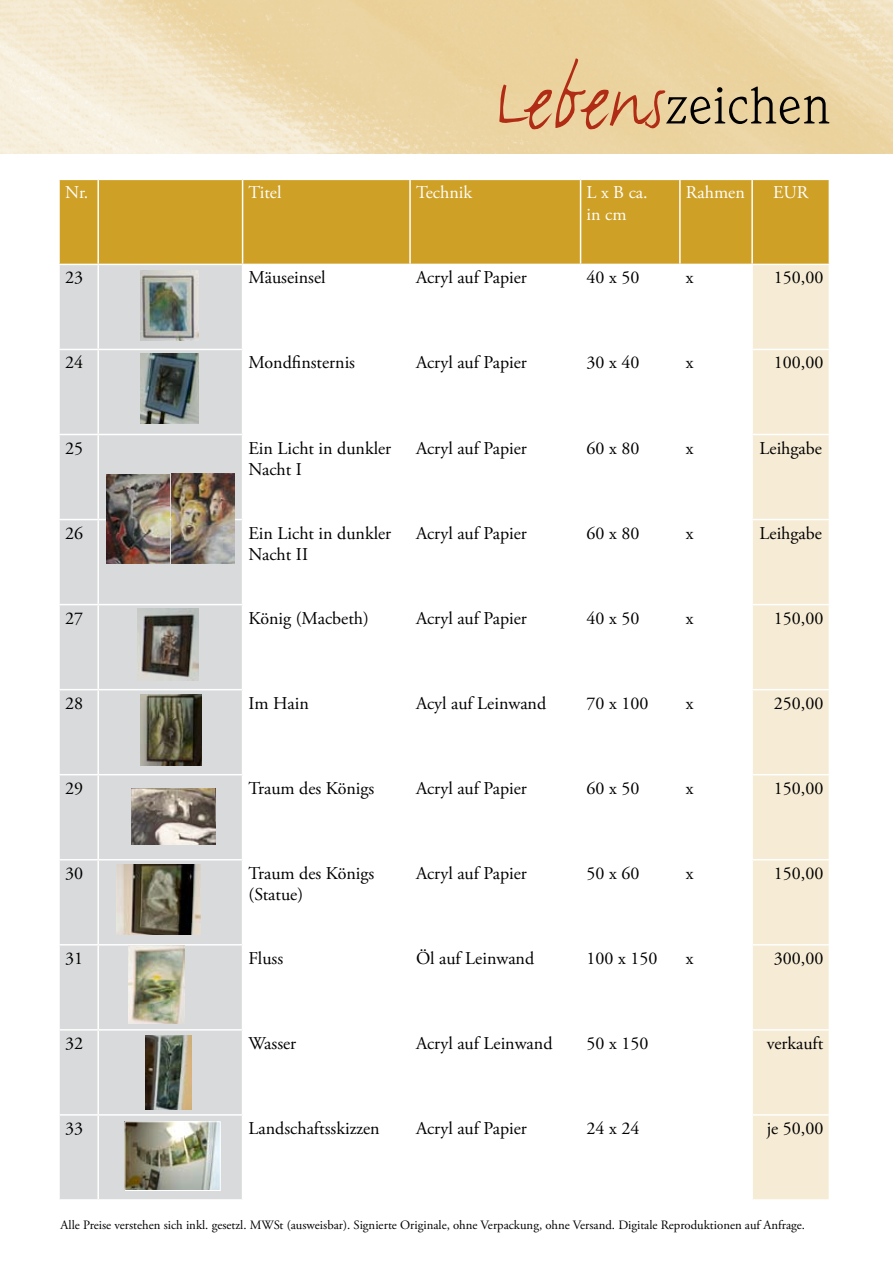
<style>
.page{position:relative;width:893px;height:1263px;background:#fff}
.page>*{position:absolute;margin:0;border:0;box-sizing:border-box;transform-origin:0 0}
.t1{font:54px "Weidemann IT Cby BT";color:#000}
.t2{font:18px/21.6px "Adobe Garamond Pro";color:#000}
.t3{font:18px/21.6px "Adobe Garamond Pro";color:#fff}
.t4{font:12.75px "Adobe Garamond Pro";color:#000}
.s1{font-family:"FF Justlefthand";font-size:90px;color:#b02c15}
</style>
<div class="page">
<div style="left:60px;top:180px;width:769px;height:84px;background:#cfa026"></div>
<div style="left:60px;top:265px;width:182px;height:934px;background:#d9dadb"></div>
<div style="left:753px;top:265px;width:76px;height:934px;background:#f6ebd4"></div>
<hr style="left:97px;top:265px;width:2px;height:84px;background:#fff">
<hr style="left:58px;top:349px;width:40px;height:1px;background:#fff">
<hr style="left:98px;top:349px;width:145px;height:1px;background:#fff">
<hr style="left:97px;top:350px;width:2px;height:84px;background:#fff">
<hr style="left:752px;top:349px;width:78px;height:1px;background:#fff">
<hr style="left:58px;top:434px;width:40px;height:1px;background:#fff">
<hr style="left:98px;top:434px;width:145px;height:1px;background:#fff">
<hr style="left:97px;top:435px;width:2px;height:84px;background:#fff">
<hr style="left:752px;top:434px;width:78px;height:1px;background:#fff">
<hr style="left:58px;top:519px;width:40px;height:1px;background:#fff">
<hr style="left:98px;top:519px;width:145px;height:1px;background:#fff">
<hr style="left:97px;top:520px;width:2px;height:84px;background:#fff">
<hr style="left:752px;top:519px;width:78px;height:1px;background:#fff">
<hr style="left:58px;top:604px;width:40px;height:1px;background:#fff">
<hr style="left:98px;top:604px;width:145px;height:1px;background:#fff">
<hr style="left:97px;top:605px;width:2px;height:84px;background:#fff">
<hr style="left:752px;top:604px;width:78px;height:1px;background:#fff">
<hr style="left:98px;top:689px;width:145px;height:1px;background:#fff">
<hr style="left:97px;top:690px;width:2px;height:84px;background:#fff">
<hr style="left:58px;top:774px;width:40px;height:1px;background:#fff">
<hr style="left:98px;top:774px;width:145px;height:1px;background:#fff">
<hr style="left:97px;top:775px;width:2px;height:84px;background:#fff">
<hr style="left:752px;top:774px;width:78px;height:1px;background:#fff">
<hr style="left:58px;top:859px;width:40px;height:1px;background:#fff">
<hr style="left:98px;top:859px;width:145px;height:1px;background:#fff">
<hr style="left:97px;top:860px;width:2px;height:84px;background:#fff">
<hr style="left:752px;top:859px;width:78px;height:1px;background:#fff">
<hr style="left:58px;top:944px;width:40px;height:1px;background:#fff">
<hr style="left:98px;top:944px;width:145px;height:1px;background:#fff">
<hr style="left:97px;top:945px;width:2px;height:84px;background:#fff">
<hr style="left:752px;top:944px;width:78px;height:1px;background:#fff">
<hr style="left:58px;top:1029px;width:40px;height:1px;background:#fff">
<hr style="left:98px;top:1029px;width:145px;height:1px;background:#fff">
<hr style="left:97px;top:1030px;width:2px;height:84px;background:#fff">
<hr style="left:752px;top:1029px;width:78px;height:1px;background:#fff">
<hr style="left:58px;top:1114px;width:40px;height:2px;background:#fff">
<hr style="left:98px;top:1114px;width:145px;height:2px;background:#fff">
<hr style="left:97px;top:1116px;width:2px;height:83px;background:#fff">
<hr style="left:752px;top:1114px;width:78px;height:2px;background:#fff">
<hr style="left:97px;top:180px;width:2px;height:84px;background:#fff">
<hr style="left:242px;top:180px;width:1px;height:84px;background:#fff">
<hr style="left:409px;top:180px;width:2px;height:84px;background:#fff">
<hr style="left:580px;top:180px;width:1px;height:84px;background:#fff">
<hr style="left:679px;top:180px;width:2px;height:84px;background:#fff">
<hr style="left:751px;top:180px;width:2px;height:84px;background:#fff">
<hr style="left:58px;top:689px;width:40px;height:1px;background:#fff">
<hr style="left:752px;top:689px;width:78px;height:1px;background:#fff">
<img style="left:0;top:0;width:893px;height:153px">
<img style="left:140px;top:353px;width:58px;height:70px">
<img style="left:140px;top:270px;width:58px;height:70px">
<img style="left:137px;top:609px;width:61px;height:71px">
<img style="left:106px;top:474px;width:128px;height:90px">
<img style="left:117px;top:864px;width:84px;height:70px">
<img style="left:132px;top:788px;width:84px;height:56px">
<img style="left:129px;top:945px;width:56px;height:79px">
<img style="left:140px;top:694px;width:62px;height:72px">
<img style="left:146px;top:1035px;width:45px;height:75px">
<img style="left:127px;top:1123px;width:91px;height:66px">
<div style="left:125px;top:1121px;width:95px;height:70px;border:1px solid #fff"></div>
<h1 class="t1" style="left:495px;top:72px;width:337px"><span class="s1">Lebens</span>zeichen</h1>
<p class="t3" style="left:65px;top:183px;width:25px">Nr.</p>
<p class="t3" style="left:249px;top:183px;width:34px">Titel</p>
<p class="t3" style="left:416px;top:183px;width:58px">Technik</p>
<p class="t3" style="left:587px;top:183px;width:63px">L x B ca. in cm</p>
<p class="t3" style="left:686px;top:183px;width:60px">Rahmen</p>
<p class="t3" style="left:773px;top:183px;width:37px">EUR</p>
<p class="t2" style="left:65px;top:268px;width:19px">23</p>
<p class="t2" style="left:249px;top:268px;width:79px">Mäuseinsel</p>
<p class="t2" style="left:416px;top:268px;width:112px">Acryl auf Papier</p>
<p class="t2" style="left:587px;top:268px;width:54px">40 x 50</p>
<p class="t2" style="left:686px;top:268px;width:9px">x</p>
<p class="t2" style="left:774px;top:268px;width:51px">150,00</p>
<p class="t2" style="left:65px;top:353px;width:19px">24</p>
<p class="t2" style="left:249px;top:353px;width:108px">Mondfinsternis</p>
<p class="t2" style="left:416px;top:353px;width:112px">Acryl auf Papier</p>
<p class="t2" style="left:587px;top:353px;width:54px">30 x 40</p>
<p class="t2" style="left:686px;top:353px;width:9px">x</p>
<p class="t2" style="left:774px;top:353px;width:51px">100,00</p>
<p class="t2" style="left:65px;top:438px;width:19px">25</p>
<p class="t2" style="left:249px;top:438px;width:144px">Ein Licht in dunkler<br>Nacht I</p>
<p class="t2" style="left:416px;top:438px;width:112px">Acryl auf Papier</p>
<p class="t2" style="left:587px;top:438px;width:54px">60 x 80</p>
<p class="t2" style="left:686px;top:438px;width:9px">x</p>
<p class="t2" style="left:760px;top:438px;width:64px">Leihgabe</p>
<p class="t2" style="left:65px;top:523px;width:19px">26</p>
<p class="t2" style="left:249px;top:523px;width:144px">Ein Licht in dunkler<br>Nacht II</p>
<p class="t2" style="left:416px;top:523px;width:112px">Acryl auf Papier</p>
<p class="t2" style="left:587px;top:523px;width:54px">60 x 80</p>
<p class="t2" style="left:686px;top:523px;width:9px">x</p>
<p class="t2" style="left:760px;top:523px;width:64px">Leihgabe</p>
<p class="t2" style="left:65px;top:608px;width:19px">27</p>
<p class="t2" style="left:249px;top:608px;width:122px">König (Macbeth)</p>
<p class="t2" style="left:416px;top:608px;width:112px">Acryl auf Papier</p>
<p class="t2" style="left:587px;top:608px;width:54px">40 x 50</p>
<p class="t2" style="left:686px;top:608px;width:9px">x</p>
<p class="t2" style="left:774px;top:608px;width:51px">150,00</p>
<p class="t2" style="left:65px;top:693px;width:19px">28</p>
<p class="t2" style="left:249px;top:693px;width:62px">Im Hain</p>
<p class="t2" style="left:416px;top:693px;width:132px">Acyl auf Leinwand</p>
<p class="t2" style="left:587px;top:693px;width:63px">70 x 100</p>
<p class="t2" style="left:686px;top:693px;width:9px">x</p>
<p class="t2" style="left:774px;top:693px;width:51px">250,00</p>
<p class="t2" style="left:65px;top:778px;width:19px">29</p>
<p class="t2" style="left:249px;top:778px;width:127px">Traum des Königs</p>
<p class="t2" style="left:416px;top:778px;width:112px">Acryl auf Papier</p>
<p class="t2" style="left:587px;top:778px;width:54px">60 x 50</p>
<p class="t2" style="left:686px;top:778px;width:9px">x</p>
<p class="t2" style="left:774px;top:778px;width:51px">150,00</p>
<p class="t2" style="left:65px;top:863px;width:19px">30</p>
<p class="t2" style="left:249px;top:863px;width:127px">Traum des Königs (Statue)</p>
<p class="t2" style="left:416px;top:863px;width:112px">Acryl auf Papier</p>
<p class="t2" style="left:587px;top:863px;width:54px">50 x 60</p>
<p class="t2" style="left:686px;top:863px;width:9px">x</p>
<p class="t2" style="left:774px;top:863px;width:51px">150,00</p>
<p class="t2" style="left:65px;top:948px;width:19px">31</p>
<p class="t2" style="left:249px;top:948px;width:36px">Fluss</p>
<p class="t2" style="left:416px;top:948px;width:120px">Öl auf Leinwand</p>
<p class="t2" style="left:587px;top:948px;width:72px">100 x 150</p>
<p class="t2" style="left:686px;top:948px;width:9px">x</p>
<p class="t2" style="left:774px;top:948px;width:51px">300,00</p>
<p class="t2" style="left:65px;top:1033px;width:19px">32</p>
<p class="t2" style="left:249px;top:1033px;width:49px">Wasser</p>
<p class="t2" style="left:416px;top:1033px;width:138px">Acryl auf Leinwand</p>
<p class="t2" style="left:587px;top:1033px;width:63px">50 x 150</p>
<p class="t2" style="left:767px;top:1033px;width:58px">verkauft</p>
<p class="t2" style="left:65px;top:1118px;width:19px">33</p>
<p class="t2" style="left:249px;top:1118px;width:133px">Landschaftsskizzen</p>
<p class="t2" style="left:416px;top:1118px;width:112px">Acryl auf Papier</p>
<p class="t2" style="left:587px;top:1118px;width:54px">24 x 24</p>
<p class="t2" style="left:767px;top:1118px;width:58px">je 50,00</p>
<p class="t4" style="left:61px;top:1217px;width:746px">Alle Preise verstehen sich inkl. gesetzl. MWSt (ausweisbar). Signierte Originale, ohne Verpackung, ohne Versand. Digitale Reproduktionen auf Anfrage.</p>
</div>
